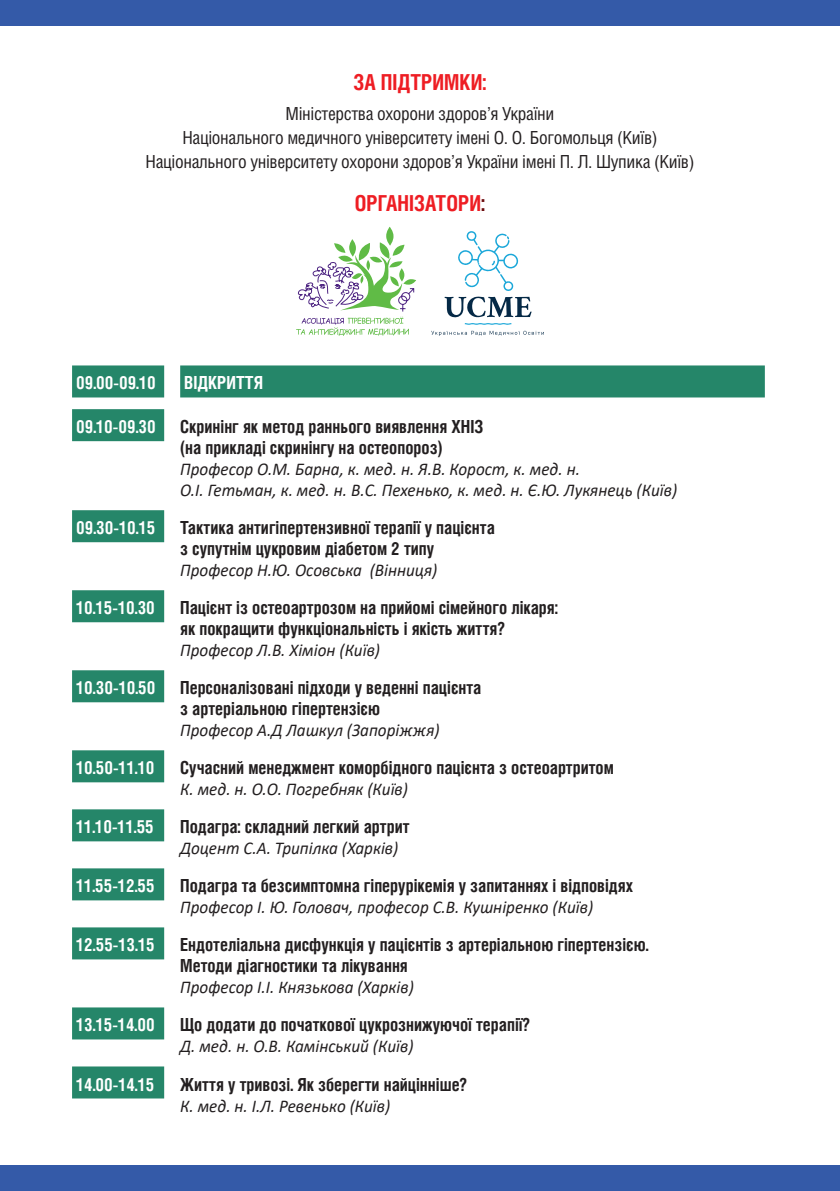
<style>
.page{position:relative;width:840px;height:1191px;background:#fff}
.page>*{position:absolute;margin:0;border:0;box-sizing:border-box;transform-origin:0 0}
.t1{font:700 22px "Helios Cond C";color:#ee1d23;scale:.95 1}
.t2{font:700 18px/21px "Helios Cond C";color:#231f20;scale:.95 1}
.t3{font:italic 18px/21px "Calibri";color:#231f20;scale:.95 1}
.t4{font:18px/24px "Helios Cond C";letter-spacing:-.02em;color:#231f20;text-align:center}
.t5{font:700 18px "Helios Cond C";color:#fff;scale:.95 1}
.s1{color:#6b0b0d}
</style>
<div class="page">
<div style="left:0;top:0;width:839px;height:26px;background:#345aa8"></div>
<div style="left:0;top:1165px;width:839px;height:26px;background:#345aa8"></div>
<svg style="left:464px;top:323px;width:47px;height:2px"></svg>
<svg style="left:444px;top:231px;width:87px;height:86px"></svg>
<svg style="left:431px;top:331px;width:112px;height:5px"></svg>
<div style="left:386px;top:227px;width:7px;height:18px;background:#60bb46;border-radius:50%"></div>
<svg style="left:296px;top:242px;width:120px;height:94px"></svg>
<div style="left:72px;top:365px;width:92px;height:32px;background:#258669"></div>
<div style="left:180px;top:365px;width:584px;height:32px;background:#258669"></div>
<div style="left:72px;top:409px;width:92px;height:32px;background:#258669"></div>
<div style="left:72px;top:510px;width:92px;height:32px;background:#258669"></div>
<div style="left:72px;top:590px;width:92px;height:32px;background:#258669"></div>
<div style="left:72px;top:670px;width:92px;height:32px;background:#258669"></div>
<div style="left:72px;top:750px;width:92px;height:32px;background:#258669"></div>
<div style="left:72px;top:809px;width:92px;height:32px;background:#258669"></div>
<div style="left:72px;top:868px;width:92px;height:32px;background:#258669"></div>
<div style="left:72px;top:927px;width:92px;height:32px;background:#258669"></div>
<div style="left:72px;top:1007px;width:92px;height:32px;background:#258669"></div>
<div style="left:72px;top:1066px;width:92px;height:32px;background:#258669"></div>
<p class="t1" style="left:353px;top:69px;width:141px">ЗА ПІДТРИМКИ:</p>
<p class="t4" style="left:145px;top:101px;width:550px">Міністерства охорони здоров’я України<br>Національного медичного університету імені О. О. Богомольця (Київ)<br>Національного університету охорони здоров’я України імені П. Л. Шупика (Київ)</p>
<p class="t1" style="left:355px;top:190px;width:138px">ОРГАНІЗАТОРИ<span class="s1">:</span></p>
<p class="t5" style="left:76px;top:372px;width:85px">09.00-09.10</p>
<p class="t5" style="left:184px;top:372px;width:84px">ВІДКРИТТЯ</p>
<p class="t5" style="left:76px;top:416px;width:85px">09.10-09.30</p>
<p class="t2" style="left:180px;top:416px;width:320px">Скринінг як метод раннього виявлення ХНІЗ (на прикладі скринінгу на остеопороз)</p>
<p class="t3" style="left:180px;top:458px;width:524px">Професор О.М. Барна, к. мед. н. Я.В. Корост, к. мед. н.<br>О.І. Гетьман, к. мед. н. В.С. Пехенько, к. мед. н. Є.Ю. Лукянець (Київ)</p>
<p class="t2" style="left:180px;top:517px;width:332px">Тактика антигіпертензивної терапії у пацієнта з супутнім цукровим діабетом 2 типу</p>
<p class="t3" style="left:180px;top:559px;width:272px">Професор Н.Ю. Осовська (Вінниця)</p>
<p class="t2" style="left:180px;top:597px;width:399px">Пацієнт із остеоартрозом на прийомі сімейного лікаря: як покращити функціональність і якість життя?</p>
<p class="t3" style="left:180px;top:639px;width:212px">Професор Л.В. Хіміон (Київ)</p>
<p class="t2" style="left:180px;top:677px;width:318px">Персоналізовані підходи у веденні пацієнта з артеріальною гіпертензією</p>
<p class="t3" style="left:180px;top:719px;width:274px">Професор А.Д Лашкул (Запоріжжя)</p>
<p class="t2" style="left:180px;top:757px;width:458px">Сучасний менеджмент коморбідного пацієнта з остеоартритом</p>
<p class="t3" style="left:180px;top:778px;width:241px">К. мед. н. О.О. Погребняк (Київ)</p>
<p class="t2" style="left:180px;top:816px;width:243px">Подагра: складний легкий артрит</p>
<p class="t3" style="left:180px;top:837px;width:231px">Доцент С.А. Трипілка (Харків)</p>
<p class="t2" style="left:180px;top:875px;width:478px">Подагра та безсимптомна гіперурікемія у запитаннях і відповідях</p>
<p class="t3" style="left:180px;top:896px;width:436px">Професор І. Ю. Головач, професор С.В. Кушніренко (Київ)</p>
<p class="t2" style="left:180px;top:934px;width:494px">Ендотеліальна дисфункція у пацієнтів з артеріальною гіпертензією.<br>Методи діагностики та лікування</p>
<p class="t3" style="left:180px;top:976px;width:247px">Професор І.І. Князькова (Харків)</p>
<p class="t2" style="left:180px;top:1014px;width:369px">Що додати до початкової цукрознижуючої терапії?</p>
<p class="t3" style="left:180px;top:1035px;width:247px">Д. мед. н. О.В. Камінський (Київ)</p>
<p class="t2" style="left:180px;top:1073px;width:303px">Життя у тривозі. Як зберегти найцінніше?</p>
<p class="t3" style="left:180px;top:1094px;width:222px">К. мед. н. І.Л. Ревенько (Київ)</p>
<p class="t5" style="left:76px;top:517px;width:85px">09.30-10.15</p>
<p class="t5" style="left:76px;top:597px;width:84px">10.15-10.30</p>
<p class="t5" style="left:76px;top:677px;width:85px">10.30-10.50</p>
<p class="t5" style="left:76px;top:757px;width:84px">10.50-11.10</p>
<p class="t5" style="left:76px;top:816px;width:83px">11.10-11.55</p>
<p class="t5" style="left:76px;top:875px;width:84px">11.55-12.55</p>
<p class="t5" style="left:76px;top:934px;width:84px">12.55-13.15</p>
<p class="t5" style="left:76px;top:1014px;width:84px">13.15-14.00</p>
<p class="t5" style="left:76px;top:1073px;width:84px">14.00-14.15</p>
</div>
